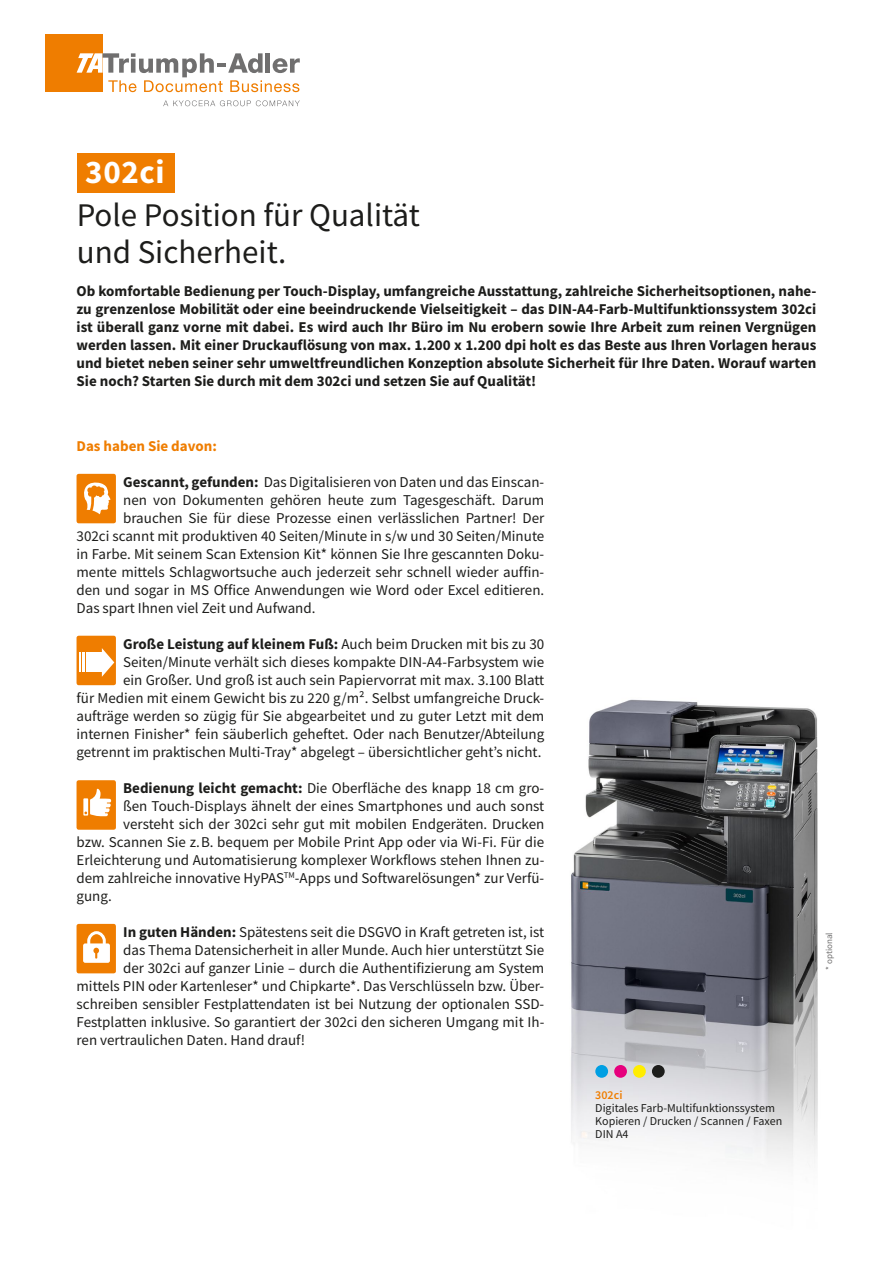
<style>
.page{position:relative;width:893px;height:1263px;background:#fff}
.page>*{position:absolute;margin:0;border:0;box-sizing:border-box;transform-origin:0 0}
.t1{font:33px/37.5px "Source Sans Pro";color:#1d1d1b}
.t2{font:700 33px "Source Sans Pro";letter-spacing:.02em;color:#fff}
.t3{font:15px/18px "Source Sans Pro";color:#1d1d1b;text-align:right}
.t4{font:700 15px/18px "Source Sans Pro";color:#1d1d1b;text-align:justify}
.t5{font:700 15px "Source Sans Pro";color:#ef7d00}
.t6{font:12px/12.8px "Source Sans Pro";color:#1d1d1b}
.t7{font:600 12px "Source Sans Pro";color:#ef7d00}
.t8{font:9px "Source Sans Pro";color:#706f6f}
.s1{font-weight:700}
</style>
<div class="page">
<img style="left:571px;top:699px;width:247px;height:464px">
<div style="left:45px;top:34px;width:58px;height:58px;background:#ef7d00"></div>
<svg style="left:77px;top:53px;width:223px;height:39px"></svg>
<svg style="left:163px;top:100px;width:137px;height:6px"></svg>
<div style="left:77px;top:153px;width:98px;height:40px;background:#ef7d00"></div>
<div style="left:77px;top:474px;width:39px;height:49px;background:#ef7d00;border-radius:2px"></div>
<svg style="left:84px;top:482px;width:26px;height:32px"></svg>
<div style="left:77px;top:636px;width:39px;height:49px;background:#ef7d00;border-radius:2px"></div>
<div style="left:92px;top:652px;width:12px;height:20px;background:#fff"></div>
<div style="left:86px;top:652px;width:5px;height:20px;background:#fff"></div>
<hr style="left:82px;top:652px;width:3px;height:20px;background:#fff">
<hr style="left:79px;top:652px;width:2px;height:20px;background:#fff">
<svg style="left:102px;top:648px;width:12px;height:29px"></svg>
<div style="left:77px;top:780px;width:39px;height:50px;background:#ef7d00;border-radius:2px"></div>
<svg style="left:83px;top:789px;width:28px;height:27px"></svg>
<div style="left:77px;top:924px;width:39px;height:49px;background:#ef7d00;border-radius:2px"></div>
<div style="left:83px;top:943px;width:27px;height:20px;background:#fff;border-radius:2px"></div>
<svg style="left:86px;top:931px;width:21px;height:27px"></svg>
<div style="left:652px;top:1065px;width:13px;height:13px;background:#1d1d1b;border-radius:50%"></div>
<div style="left:633px;top:1065px;width:13px;height:13px;background:#ffed00;border-radius:50%"></div>
<div style="left:595px;top:1065px;width:13px;height:13px;background:#009fe3;border-radius:50%"></div>
<div style="left:614px;top:1065px;width:13px;height:13px;background:#e6007d;border-radius:50%"></div>
<h1 class="t2" style="left:85px;top:150px;width:81px">302ci</h1>
<h1 class="t1" style="left:77px;top:196px;width:345px">Pole Position für Qualität und Sicherheit.</h1>
<p class="t4" style="left:77px;top:282px;width:741px">Ob komfortable Bedienung per Touch-Display, umfangreiche Ausstattung, zahlreiche Sicherheitsoptionen, nahe&shy;zu grenzenlose Mobilität oder eine beeindruckende Vielseitigkeit – das DIN-A4-Farb-Multifunktionssystem 302ci ist überall ganz vorne mit dabei. Es wird auch Ihr Büro im Nu erobern sowie Ihre Arbeit zum reinen Vergnügen werden lassen. Mit einer Druckauflösung von max. 1.200 x 1.200 dpi holt es das Beste aus Ihren Vorlagen heraus und bietet neben seiner sehr umweltfreundlichen Konzeption absolute Sicherheit für Ihre Daten. Worauf warten Sie noch? Starten Sie durch mit dem 302ci und setzen Sie auf Qualität!</p>
<p class="t5" style="left:77px;top:436px;width:142px">Das haben Sie davon:</p>
<p class="t3" style="left:123px;top:473px;width:423px"><span class="s1">Gescannt, gefunden:</span> Das Digitalisieren von Daten und das Einscan-</p>
<p class="t3" style="left:123px;top:491px;width:423px">nen von Dokumenten gehören heute zum Tagesgeschäft. Darum</p>
<p class="t3" style="left:123px;top:509px;width:423px">brauchen Sie für diese Prozesse einen verlässlichen Partner! Der</p>
<p class="t3" style="left:77px;top:527px;width:469px">302ci scannt mit produktiven 40 Seiten/Minute in s/w und 30 Seiten/Minute</p>
<p class="t3" style="left:77px;top:545px;width:469px">in Farbe. Mit seinem Scan Extension Kit* können Sie Ihre gescannten Doku-</p>
<p class="t3" style="left:77px;top:563px;width:469px">mente mittels Schlagwortsuche auch jederzeit sehr schnell wieder auffin-</p>
<p class="t3" style="left:77px;top:581px;width:469px">den und sogar in MS Office Anwendungen wie Word oder Excel editieren.</p>
<p class="t3" style="left:77px;top:599px;width:240px">Das spart Ihnen viel Zeit und Aufwand.</p>
<p class="t3" style="left:77px;top:635px;width:469px"><span class="s1">Große Leistung auf kleinem Fuß:</span> Auch beim Drucken mit bis zu 30<br>Seiten/Minute verhält sich dieses kompakte DIN-A4-Farbsystem wie<br>ein Großer. Und groß ist auch sein Papiervorrat mit max. 3.100 Blatt<br>für Medien mit einem Gewicht bis zu 220 g/m². Selbst umfangreiche Druck&shy;aufträge werden so zügig für Sie abgearbeitet und zu guter Letzt mit dem internen Finisher* fein säuberlich geheftet. Oder nach Benutzer/Abteilung getrennt im praktischen Multi-Tray* abgelegt – übersichtlicher geht’s nicht.</p>
<p class="t3" style="left:123px;top:779px;width:423px"><span class="s1">Bedienung leicht gemacht:</span> Die Oberfläche des knapp 18 cm gro-</p>
<p class="t3" style="left:123px;top:797px;width:423px">ßen Touch-Displays ähnelt der eines Smartphones und auch sonst</p>
<p class="t3" style="left:123px;top:815px;width:423px">versteht sich der 302ci sehr gut mit mobilen Endgeräten. Drucken</p>
<p class="t3" style="left:77px;top:833px;width:469px">bzw. Scannen Sie z.B. bequem per Mobile Print App oder via Wi-Fi. Für die</p>
<p class="t3" style="left:77px;top:851px;width:469px">Erleichterung und Automatisierung komplexer Workflows stehen Ihnen zu-</p>
<p class="t3" style="left:77px;top:869px;width:469px">dem zahlreiche innovative HyPAS<sup>TM</sup>-Apps und Softwarelösungen* zur Verfü-</p>
<p class="t3" style="left:77px;top:887px;width:37px">gung.</p>
<p class="t3" style="left:123px;top:923px;width:423px"><span class="s1">In guten Händen:</span> Spätestens seit die DSGVO in Kraft getreten ist, ist</p>
<p class="t3" style="left:123px;top:941px;width:423px">das Thema Datensicherheit in aller Munde. Auch hier unterstützt Sie</p>
<p class="t3" style="left:123px;top:959px;width:423px">der 302ci auf ganzer Linie – durch die Authentifizierung am System</p>
<p class="t3" style="left:77px;top:977px;width:469px">mittels PIN oder Kartenleser* und Chipkarte*. Das Verschlüsseln bzw. Über-</p>
<p class="t3" style="left:77px;top:995px;width:469px">schreiben sensibler Festplattendaten ist bei Nutzung der optionalen SSD-</p>
<p class="t3" style="left:77px;top:1013px;width:469px">Festplatten inklusive. So garantiert der 302ci den sicheren Umgang mit Ih-</p>
<p class="t3" style="left:77px;top:1031px;width:230px">ren vertraulichen Daten. Hand drauf!</p>
<p class="t8" style="left:823px;top:969px;width:39px;rotate:-90deg">* optional</p>
<p class="t7" style="left:595px;top:1087px;width:29px">302ci</p>
<p class="t6" style="left:595px;top:1101px;width:188px">Digitales Farb-Multifunktionssystem<br>Kopieren / Drucken / Scannen / Faxen<br>DIN A4</p>
</div>
